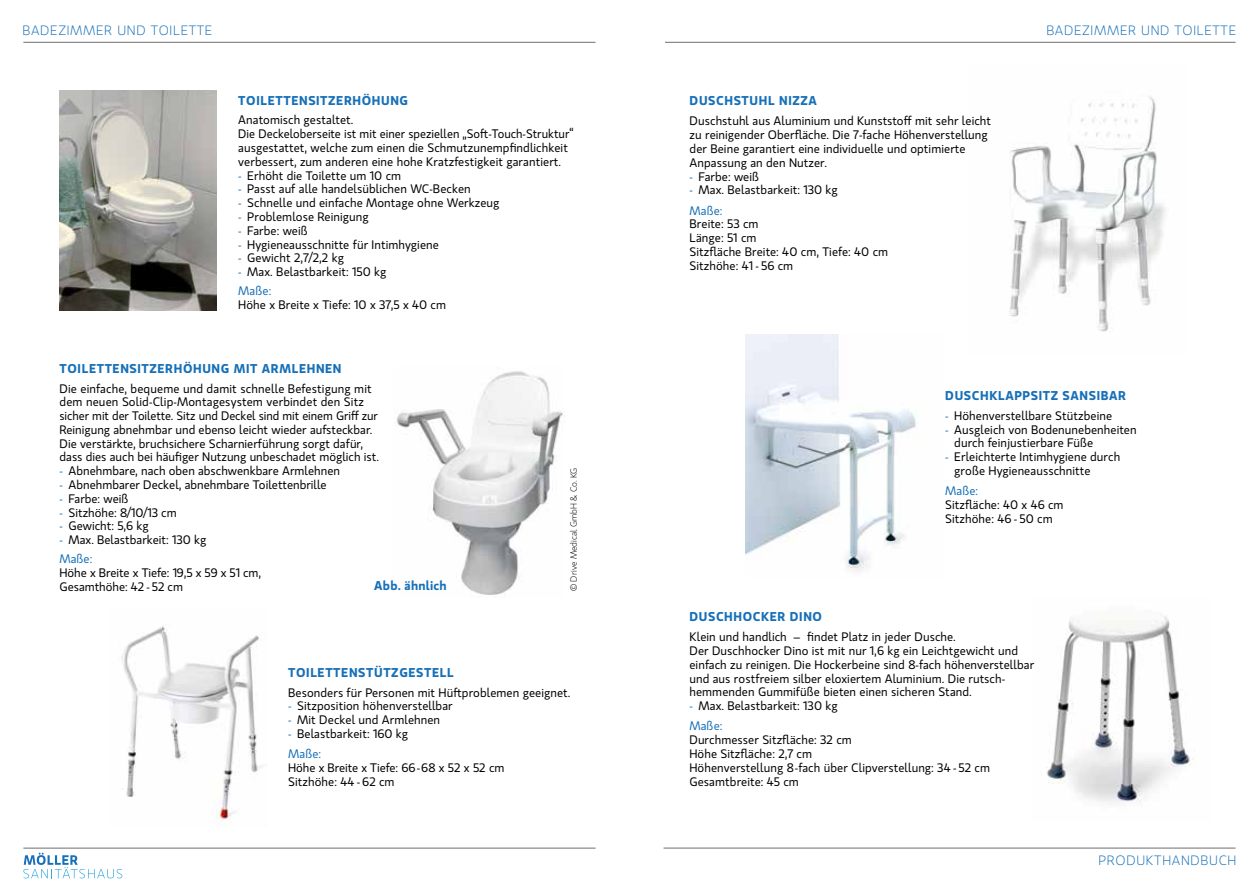
<style>
.page{position:relative;width:1259px;height:893px;background:#fff}
.page>*{position:absolute;margin:0;border:0;box-sizing:border-box;transform-origin:0 0}
.t1{font:300 13.5px "Gloriola Std";letter-spacing:.05em;color:#1770b8}
.t2{font:600 12.75px "Gloriola Std";letter-spacing:.05em;color:#1770b8}
.t3{font:600 12.75px "Gloriola Std";letter-spacing:.02em;color:#1770b8}
.t4{font:12.3px/13.8px "Gloriola Std";letter-spacing:.005em;color:#000}
.t5{font:12.3px "Gloriola Std";color:#1770b8}
.t6{font:300 9px "Gloriola Std";color:#000}
.s1{color:#1770b8}
</style>
<div class="page">
<img style="left:121px;top:626px;width:142px;height:195px">
<img style="left:60px;top:90px;width:157px;height:221px">
<img style="left:396px;top:371px;width:169px;height:227px">
<svg style="left:23px;top:853px;width:99px;height:25px"></svg>
<hr style="left:23px;top:42px;width:572px;height:1px;background:#6e6e6e">
<hr style="left:23px;top:848px;width:572px;height:1px;background:#6e6e6e">
<hr style="left:665px;top:42px;width:570px;height:1px;background:#6e6e6e">
<img style="left:1046px;top:616px;width:148px;height:186px">
<img style="left:1009px;top:96px;width:156px;height:236px">
<img style="left:745px;top:334px;width:173px;height:238px">
<hr style="left:663px;top:848px;width:572px;height:1px;background:#6e6e6e">
<p class="t1" style="left:23px;top:21px;width:191px">BADEZIMMER UND TOILETTE</p>
<p class="t1" style="left:1046px;top:21px;width:191px">BADEZIMMER UND TOILETTE</p>
<p class="t2" style="left:238px;top:92px;width:171px">TOILETTENSITZERHÖHUNG</p>
<p class="t4" style="left:238px;top:113px;width:337px">Anatomisch gestaltet.<br>Die Deckeloberseite ist mit einer speziellen „Soft-Touch-Struktur“ ausgestattet, welche zum einen die Schmutzunempfindlichkeit verbessert, zum anderen eine hohe Kratzfestigkeit garantiert.</p>
<p class="t4" style="left:238px;top:168px;width:164px"><span class="s1">-</span> Erhöht die Toilette um 10 cm</p>
<p class="t4" style="left:238px;top:182px;width:234px"><span class="s1">-</span> Passt auf alle handelsüblichen WC-Becken</p>
<p class="t4" style="left:238px;top:196px;width:263px"><span class="s1">-</span> Schnelle und einfache Montage ohne Werkzeug</p>
<p class="t4" style="left:238px;top:209px;width:132px"><span class="s1">-</span> Problemlose Reinigung</p>
<p class="t4" style="left:238px;top:223px;width:71px"><span class="s1">-</span> Farbe: weiß</p>
<p class="t4" style="left:238px;top:237px;width:202px"><span class="s1">-</span> Hygieneausschnitte für Intimhygiene</p>
<p class="t4" style="left:238px;top:251px;width:107px"><span class="s1">-</span> Gewicht 2,7/2,2 kg</p>
<p class="t4" style="left:238px;top:262px;width:150px;line-height:19px"><span class="s1">-</span> Max. Belastbarkeit: 150 kg<br><span class="s1">Maße:</span></p>
<p class="t4" style="left:238px;top:297px;width:209px">Höhe x Breite x Tiefe: 10 x 37,5 x 40 cm</p>
<p class="t2" style="left:60px;top:360px;width:283px">TOILETTENSITZERHÖHUNG MIT ARMLEHNEN</p>
<p class="t4" style="left:60px;top:381px;width:321px">Die einfache, bequeme und damit schnelle Befestigung mit dem neuen Solid-Clip-Montagesystem verbindet den Sitz sicher mit der Toilette. Sitz und Deckel sind mit einem Griff zur Reinigung abnehmbar und ebenso leicht wieder aufsteckbar.<br>Die verstärkte, bruchsichere Scharnierführung sorgt dafür, dass dies auch bei häufiger Nutzung unbeschadet möglich ist.</p>
<p class="t4" style="left:60px;top:464px;width:282px"><span class="s1">-</span> Abnehmbare, nach oben abschwenkbare Armlehnen</p>
<p class="t4" style="left:60px;top:478px;width:269px"><span class="s1">-</span> Abnehmbarer Deckel, abnehmbare Toilettenbrille</p>
<p class="t4" style="left:60px;top:491px;width:70px"><span class="s1">-</span> Farbe: weiß</p>
<p class="t4" style="left:60px;top:505px;width:119px"><span class="s1">-</span> Sitzhöhe: 8/10/13 cm</p>
<p class="t4" style="left:60px;top:519px;width:91px"><span class="s1">-</span> Gewicht: 5,6 kg</p>
<p class="t4" style="left:60px;top:530px;width:148px;line-height:19px"><span class="s1">-</span> Max. Belastbarkeit: 130 kg<br><span class="s1">Maße:</span></p>
<p class="t4" style="left:60px;top:566px;width:203px">Höhe x Breite x Tiefe: 19,5 x 59 x 51 cm,<br>Gesamthöhe: 42 - 52 cm</p>
<p class="t3" style="left:374px;top:577px;width:74px">Abb. ähnlich</p>
<p class="t6" style="left:567px;top:591px;width:125px;rotate:-90deg">© Drive Medical GmbH &amp; Co. KG</p>
<p class="t2" style="left:288px;top:663px;width:167px">TOILETTENSTÜTZGESTELL</p>
<p class="t4" style="left:288px;top:685px;width:284px">Besonders für Personen mit Hüftproblemen geeignet.</p>
<p class="t4" style="left:288px;top:699px;width:166px"><span class="s1">-</span> Sitzposition höhenverstellbar</p>
<p class="t4" style="left:288px;top:713px;width:154px"><span class="s1">-</span> Mit Deckel und Armlehnen</p>
<p class="t4" style="left:288px;top:723px;width:121px;line-height:20.1px"><span class="s1">-</span> Belastbarkeit: 160 kg<br><span class="s1">Maße:</span></p>
<p class="t4" style="left:288px;top:760px;width:218px">Höhe x Breite x Tiefe: 66-68 x 52 x 52 cm<br>Sitzhöhe: 44 - 62 cm</p>
<p class="t2" style="left:689px;top:92px;width:129px">DUSCHSTUHL NIZZA</p>
<p class="t4" style="left:689px;top:114px;width:303px">Duschstuhl aus Aluminium und Kunststoff mit sehr leicht zu reinigender Oberfläche. Die 7-fache Höhenverstellung der Beine garantiert eine individuelle und optimierte Anpassung an den Nutzer.</p>
<p class="t4" style="left:689px;top:169px;width:71px"><span class="s1">-</span> Farbe: weiß</p>
<p class="t4" style="left:689px;top:180px;width:150px;line-height:20.1px"><span class="s1">-</span> Max. Belastbarkeit: 130 kg<br><span class="s1">Maße:</span></p>
<p class="t4" style="left:689px;top:217px;width:200px">Breite: 53 cm<br>Länge: 51 cm<br>Sitzfläche Breite: 40 cm, Tiefe: 40 cm<br>Sitzhöhe: 41 - 56 cm</p>
<p class="t2" style="left:945px;top:386px;width:182px">DUSCHKLAPPSITZ SANSIBAR</p>
<p class="t4" style="left:945px;top:408px;width:168px"><span class="s1">-</span> Höhenverstellbare Stützbeine</p>
<p class="t4" style="left:954px;top:422px;width:184px;text-indent:-9px"><span class="s1">-</span> Ausgleich von Bodenunebenheiten durch feinjustierbare Füße</p>
<p class="t4" style="left:954px;top:450px;width:167px;text-indent:-9px"><span class="s1">-</span> Erleichterte Intimhygiene durch große Hygieneausschnitte</p>
<p class="t5" style="left:945px;top:482px;width:34px">Maße:</p>
<p class="t4" style="left:945px;top:497px;width:120px">Sitzfläche: 40 x 46 cm<br>Sitzhöhe: 46 - 50 cm</p>
<p class="t2" style="left:689px;top:607px;width:134px">DUSCHHOCKER DINO</p>
<p class="t4" style="left:689px;top:630px;width:346px">Klein und handlich – findet Platz in jeder Dusche.<br>Der Duschhocker Dino ist mit nur 1,6 kg ein Leichtgewicht und einfach zu reinigen. Die Hockerbeine sind 8-fach höhenverstellbar und aus rostfreiem silber eloxiertem Aluminium. Die rutsch&shy;hemmenden Gummifüße bieten einen sicheren Stand.</p>
<p class="t4" style="left:689px;top:696px;width:150px;line-height:20.1px"><span class="s1">-</span> Max. Belastbarkeit: 130 kg<br><span class="s1">Maße:</span></p>
<p class="t4" style="left:689px;top:733px;width:302px">Durchmesser Sitzfläche: 32 cm<br>Höhe Sitzfläche: 2,7 cm<br>Höhenverstellung 8-fach über Clipverstellung: 34- 52 cm Gesamtbreite: 45 cm</p>
<p class="t1" style="left:1098px;top:851px;width:139px">PRODUKTHANDBUCH</p>
</div>
